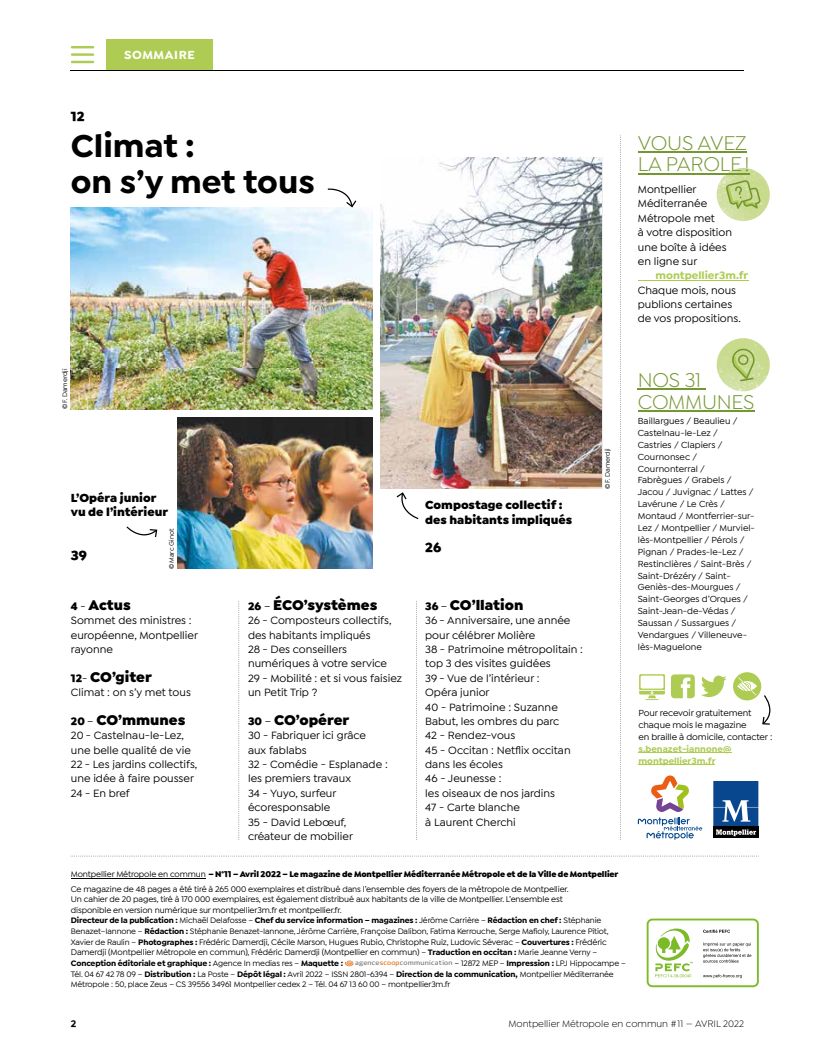
<style>
.page{position:relative;width:815px;height:1063px;background:#fff}
.page>*{position:absolute;margin:0;border:0;box-sizing:border-box;transform-origin:0 0}
.t1{font:700 33.75px/36px "Isidora Sans";color:#000}
.t2{font:21.25px/21.6px "Isidora Sans";letter-spacing:-.015em;color:#749730}
.t3{font:900 15px "Isidora Sans";color:#000}
.t4{font:900 13.75px "Isidora Sans";color:#000}
.t5{font:900 12.5px/14.4px "Isidora Sans";color:#000}
.t6{font:700 12.5px "Isidora Sans";letter-spacing:.05em;color:#fff}
.t7{font:500 11.25px/14.4px "Isidora Sans";color:#000}
.t8{font:700 11.25px "Isidora Sans";color:#aecc53}
.t9{font:10px "Isidora Sans";color:#000}
.t10{font:700 10px "Isidora Sans";color:#000}
.t11{font:500 9.38px/11.9px "Isidora Sans";color:#000}
.t12{font:700 9.38px/11.9px "Isidora Sans";color:#aecc53}
.t13{font:500 8.75px/10.6px "Isidora Sans";letter-spacing:-.015em;color:#000}
.t14{font:500 8.5px/10.6px "Isidora Sans";letter-spacing:-.015em;color:#000}
.t15{font:700 8.5px "Isidora Sans";letter-spacing:-.015em;color:#000}
.t16{font:500 6.88px "Isidora Sans";color:#000}
.s1{font-size:11.25px}
.s2{font-weight:500;font-size:11.25px}
.s3{font-weight:900}
.s4{font-weight:700}
.s5{font-size:8.5px}
.s6{font-weight:700;font-size:8.5px}
.s7{font-weight:500}
.s8{font-family:"Hackman";font-weight:600;font-size:6.75px;color:#706f6f}
.s9{font-family:"Hackman";font-weight:600;font-size:6.75px;color:#e16a03}
</style>
<div class="page">
<hr style="left:71px;top:46px;width:23px;height:2px;background:#aecc53">
<hr style="left:71px;top:53px;width:23px;height:3px;background:#aecc53">
<hr style="left:71px;top:61px;width:23px;height:2px;background:#aecc53">
<div style="left:106px;top:39px;width:107px;height:32px;background:#aecc53"></div>
<hr style="left:71px;top:70px;width:673px;height:1px;background:#000">
<img style="left:716px;top:338px;width:54px;height:54px">
<svg style="left:731px;top:348px;width:24px;height:33px"></svg>
<hr style="left:71px;top:878px;width:135px;height:1px;background:#000">
<svg style="left:345px;top:961px;width:8px;height:5px"></svg>
<svg style="left:71px;top:856px;width:687px;height:1px"></svg>
<svg style="left:416px;top:601px;width:1px;height:239px"></svg>
<svg style="left:239px;top:601px;width:1px;height:239px"></svg>
<hr style="left:638px;top:752px;width:93px;height:1px;background:#aecc53">
<hr style="left:638px;top:764px;width:77px;height:1px;background:#aecc53">
<svg style="left:671px;top:674px;width:24px;height:24px"></svg>
<svg style="left:701px;top:676px;width:26px;height:21px"></svg>
<svg style="left:639px;top:674px;width:26px;height:26px"></svg>
<div style="left:641px;top:676px;width:22px;height:13px;background:#fff;border-radius:2px"></div>
<svg style="left:733px;top:672px;width:37px;height:53px"></svg>
<img style="left:717px;top:168px;width:53px;height:53px;border-radius:27px">
<svg style="left:726px;top:180px;width:35px;height:29px"></svg>
<svg style="left:126px;top:526px;width:31px;height:11px"></svg>
<svg style="left:638px;top:775px;width:64px;height:65px"></svg>
<div style="left:713px;top:827px;width:45px;height:11px;background:#000"></div>
<svg style="left:713px;top:781px;width:45px;height:55px"></svg>
<hr style="left:638px;top:152px;width:109px;height:1px;background:#749730">
<hr style="left:638px;top:173px;width:111px;height:1px;background:#749730">
<hr style="left:638px;top:280px;width:110px;height:1px;background:#aecc53">
<hr style="left:638px;top:389px;width:68px;height:1px;background:#749730">
<hr style="left:638px;top:410px;width:116px;height:1px;background:#749730">
<img style="left:71px;top:207px;width:301px;height:202px">
<img style="left:177px;top:418px;width:195px;height:151px">
<img style="left:381px;top:157px;width:221px;height:332px">
<svg style="left:328px;top:188px;width:28px;height:19px"></svg>
<svg style="left:397px;top:492px;width:21px;height:27px"></svg>
<svg style="left:620px;top:136px;width:1px;height:704px"></svg>
<div style="left:647px;top:919px;width:112px;height:68px;border:2px solid #7dba28;border-radius:5px"></div>
<svg style="left:703px;top:930px;width:27px;height:3px"></svg>
<svg style="left:703px;top:974px;width:39px;height:4px"></svg>
<svg style="left:703px;top:942px;width:48px;height:21px"></svg>
<svg style="left:655px;top:929px;width:38px;height:48px"></svg>
<p class="t6" style="left:124px;top:47px;width:72px">SOMMAIRE</p>
<p class="t4" style="left:71px;top:108px;width:15px">12</p>
<h1 class="t1" style="left:71px;top:128px;width:246px">Climat :<br>on s’y met tous</h1>
<h2 class="t2" style="left:638px;top:132px;width:113px">VOUS AVEZ<br>LA PAROLE !</h2>
<p class="t7" style="left:638px;top:182px;width:96px">Montpellier<br>Méditerranée<br>Métropole met<br>à votre disposition une boîte à idées en ligne sur</p>
<p class="t8" style="left:656px;top:269px;width:94px">montpellier3m.fr</p>
<p class="t7" style="left:638px;top:283px;width:105px">Chaque mois, nous publions certaines de vos propositions.</p>
<p class="t16" style="left:61px;top:409px;width:42px;rotate:-90deg">©F. Damerdji</p>
<p class="t5" style="left:71px;top:491px;width:99px">L’Opéra junior vu de l’intérieur</p>
<p class="t5" style="left:425px;top:498px;width:149px">Compostage collectif : des habitants impliqués</p>
<p class="t4" style="left:71px;top:546px;width:18px">39</p>
<p class="t16" style="left:168px;top:569px;width:42px;rotate:-90deg">©Marc Ginot</p>
<h3 class="t3" style="left:71px;top:595px;width:62px"><span class="s1">4</span> <span class="s2">-</span> Actus</h3>
<p class="t7" style="left:71px;top:613px;width:129px">Sommet des ministres : européenne, Montpellier rayonne</p>
<h3 class="t3" style="left:71px;top:667px;width:83px"><span class="s1">12</span><span class="s2">-</span> CO’giter</h3>
<p class="t7" style="left:71px;top:685px;width:122px">Climat : on s’y met tous</p>
<h3 class="t3" style="left:71px;top:710px;width:116px"><span class="s1">20</span> <span class="s2">–</span> CO’mmunes</h3>
<p class="t7" style="left:71px;top:728px;width:128px">20 - Castelnau-le-Lez, une belle qualité de vie<br>22 - Les jardins collectifs, une idée à faire pousser<br>24 - En bref</p>
<h3 class="t3" style="left:248px;top:595px;width:131px"><span class="s1">26</span> <span class="s2">–</span> ÉCO’systèmes</h3>
<p class="t7" style="left:248px;top:613px;width:156px">26 - Composteurs collectifs, des habitants impliqués<br>28 - Des conseillers numériques à votre service<br>29 - Mobilité : et si vous faisiez un Petit Trip ?</p>
<h3 class="t3" style="left:248px;top:710px;width:103px"><span class="s1">30</span> <span class="s2">–</span> CO’opérer</h3>
<p class="t7" style="left:248px;top:728px;width:141px">30 - Fabriquer ici grâce<br>aux fablabs<br>32 - Comédie - Esplanade : les premiers travaux<br>34 - Yuyo, surfeur écoresponsable<br>35 - David Lebœuf, créateur de mobilier</p>
<p class="t4" style="left:425px;top:539px;width:18px">26</p>
<h3 class="t3" style="left:425px;top:595px;width:100px"><span class="s1">36</span> <span class="s2">–</span> CO’llation</h3>
<p class="t7" style="left:425px;top:613px;width:159px">36 - Anniversaire, une année pour célébrer Molière<br>38 - Patrimoine métropolitain : top 3 des visites guidées<br>39 - Vue de l’intérieur :<br>Opéra junior<br>40 - Patrimoine : Suzanne<br>Babut, les ombres du parc<br>42 - Rendez-vous<br>45 - Occitan : Netflix occitan dans les écoles<br>46 - Jeunesse :<br>les oiseaux de nos jardins<br>47 - Carte blanche<br>à Laurent Cherchi</p>
<p class="t16" style="left:604px;top:489px;width:42px;rotate:-90deg">©F. Damerdji</p>
<p class="t13" style="left:71px;top:867px;width:549px;line-height:14.1px">Montpellier Métropole en commun <span class="s3">– N°11 – Avril 2022 – Le magazine de Montpellier Méditerranée Métropole et de la Ville de Montpellier<br></span>Ce magazine de 48 pages a été tiré à 265 000 exemplaires et distribué dans l’ensemble des foyers de la métropole de Montpellier.</p>
<p class="t13" style="left:71px;top:894px;width:493px">Un cahier de 20 pages, tiré à 170 000 exemplaires, est également distribué aux habitants de la ville de Montpellier. L’ensemble est disponible en version numérique sur montpellier3m.fr et montpellier.fr.</p>
<p class="t14" style="left:71px;top:915px;width:539px"><span class="s4">Directeur de la publication :</span> Michaël Delafosse – <span class="s4">Chef du service information – magazines :</span> Jérôme Carrière – <span class="s4">Rédaction en chef :</span> Stéphanie<br>Benazet–Iannone – <span class="s4">Rédaction :</span> Stéphanie Benazet-Iannone, Jérôme Carrière, Françoise Dalibon, Fatima Kerrouche, Serge Mafioly, Laurence Pitiot,</p>
<p class="t13" style="left:71px;top:937px;width:537px"><span class="s5">Xavier de Raulin –</span> <span class="s6">Photographes :</span> Frédéric Damerdji, Cécile Marson, Hugues Rubio, Christophe Ruiz, Ludovic Séverac <span class="s5">–</span> <span class="s6">Couvertures :</span> Frédéric<br>Damerdji (Montpellier Métropole en commun), Frédéric Damerdji (Montpellier en commun) <span class="s5">–</span> <span class="s6">Traduction en occitan :</span> <span class="s5">Marie Jeanne Verny –</span></p>
<p class="t15" style="left:71px;top:958px;width:274px">Conception éditoriale et graphique : <span class="s7">Agence In medias res –</span> Maquette :</p>
<p class="t14" style="left:71px;top:958px;width:556px;text-indent:284px"><span class="s8">agence</span><span class="s9">scoop</span><span class="s8">communication</span> – 12872 MEP – <span class="s4">Impression :</span> LPJ Hippocampe –<br>Tél. 04 67 42 78 09 – <span class="s4">Distribution :</span> La Poste – <span class="s4">Dépôt légal :</span> Avril 2022 – ISSN 2801-6394 – <span class="s4">Direction de la communication,</span> Montpellier Méditerranée<br>Métropole : 50, place Zeus – CS 39556 34961 Montpellier cedex 2 – Tél. 04 67 13 60 00 – montpellier3m.fr</p>
<h2 class="t2" style="left:638px;top:369px;width:118px">NOS 31<br>COMMUNES</h2>
<p class="t11" style="left:638px;top:415px;width:119px">Baillargues / Beaulieu /<br>Castelnau-le-Lez /<br>Castries / Clapiers /<br>Cournonsec /<br>Cournonterral /<br>Fabrègues / Grabels /<br>Jacou / Juvignac / Lattes /<br>Lavérune / Le Crès /<br>Montaud / Montferrier-sur-<br>Lez / Montpellier / Murviel&shy;lès-Montpellier / Pérols /<br>Pignan / Prades-le-Lez /<br>Restinclières / Saint-Brès /<br>Saint-Drézéry / Saint-<br>Geniès-des-Mourgues /<br>Saint-Georges d’Orques /<br>Saint-Jean-de-Védas /<br>Saussan / Sussargues /<br>Vendargues / Villeneuve&shy;lès-Maguelone</p>
<p class="t11" style="left:638px;top:707px;width:135px">Pour recevoir gratuitement chaque mois le magazine<br>en braille à domicile, contacter :</p>
<p class="t12" style="left:638px;top:743px;width:95px">s.benazet-iannone@ montpellier3m.fr</p>
<p class="t10" style="left:71px;top:1017px;width:7px">2</p>
<p class="t9" style="left:508px;top:1018px;width:237px">Montpellier Métropole en commun # 11 — AVRIL 2022</p>
</div>
